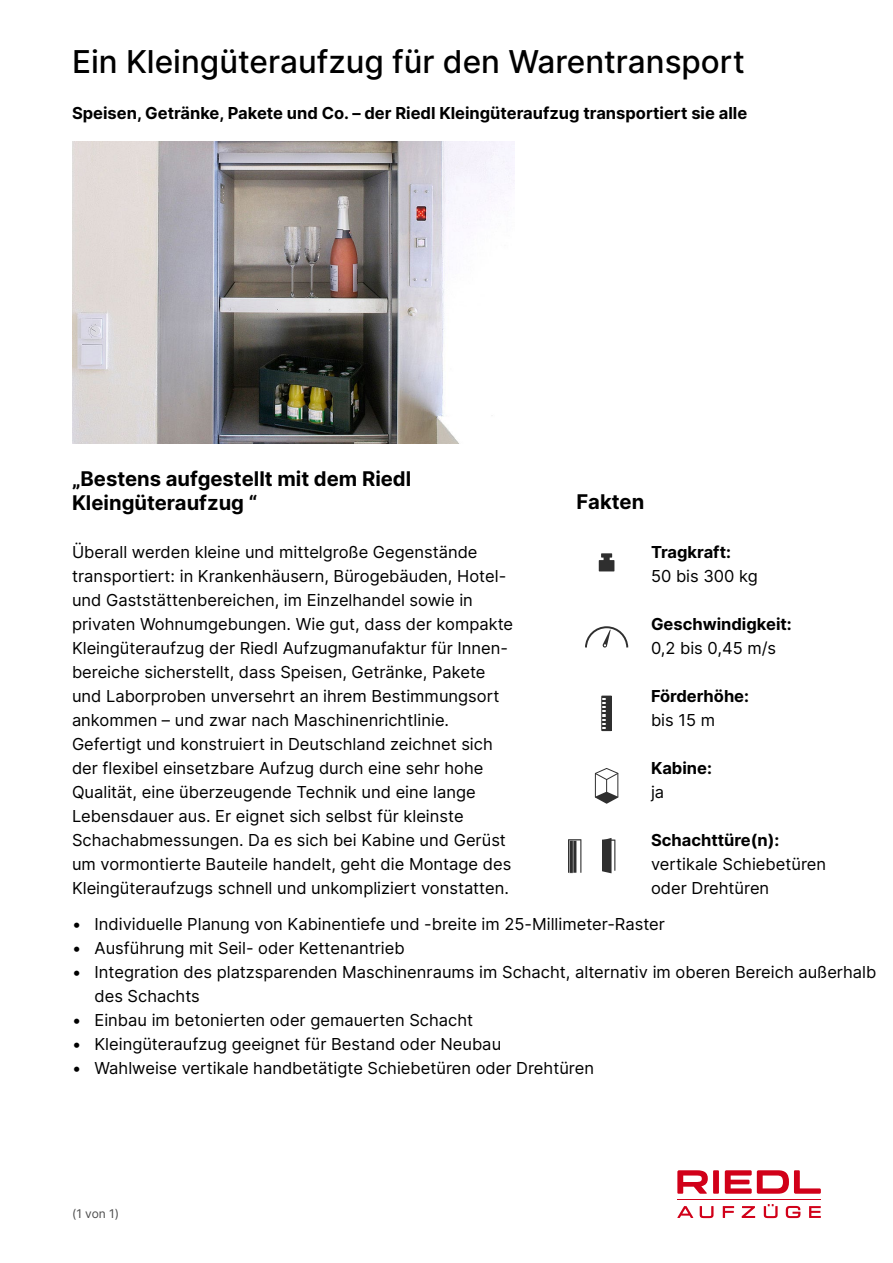
<style>
.page{position:relative;width:893px;height:1263px;background:#fff}
.page>*{position:absolute;margin:0;border:0;box-sizing:border-box;transform-origin:0 0}
.t1{font:500 31.5px "Inter";color:#000}
.t2{font:700 20.25px/24.3px "Inter";color:#000}
.t3{font:16.5px/24px "Inter";color:#000}
.t4{font:700 16.5px "Inter";color:#000}
.t5{font:12px "Inter";color:#4d4d4d}
</style>
<div class="page">
<img style="left:72px;top:141px;width:442px;height:303px">
<svg style="left:599px;top:553px;width:15px;height:18px"></svg>
<svg style="left:585px;top:626px;width:44px;height:22px"></svg>
<svg style="left:601px;top:695px;width:11px;height:36px"></svg>
<div style="left:606px;top:696px;width:5px;height:34px;background:#2f2f2f"></div>
<svg style="left:594px;top:768px;width:25px;height:36px"></svg>
<svg style="left:568px;top:839px;width:13px;height:34px"></svg>
<svg style="left:602px;top:838px;width:13px;height:35px"></svg>
<div style="left:713px;top:1170px;width:6px;height:24px;background:#d10019"></div>
<svg style="left:677px;top:1170px;width:31px;height:24px"></svg>
<svg style="left:725px;top:1170px;width:96px;height:24px"></svg>
<svg style="left:677px;top:1206px;width:16px;height:12px"></svg>
<svg style="left:700px;top:1206px;width:13px;height:12px"></svg>
<svg style="left:723px;top:1206px;width:11px;height:12px"></svg>
<svg style="left:742px;top:1206px;width:13px;height:12px"></svg>
<svg style="left:764px;top:1204px;width:14px;height:14px"></svg>
<svg style="left:786px;top:1206px;width:14px;height:12px"></svg>
<svg style="left:809px;top:1206px;width:12px;height:12px"></svg>
<hr style="left:677px;top:1199px;width:144px;height:1px;background:#d10019">
<h1 class="t1" style="left:72px;top:38px;width:674px">Ein Kleingüteraufzug für den Warentransport</h1>
<p class="t4" style="left:72px;top:100px;width:677px">Speisen, Getränke, Pakete und Co. – der Riedl Kleingüteraufzug transportiert sie alle</p>
<p class="t2" style="left:72px;top:466px;width:341px">„Bestens aufgestellt mit dem Riedl<br>Kleingüteraufzug “</p>
<p class="t2" style="left:577px;top:489px;width:69px">Fakten</p>
<p class="t3" style="left:72px;top:540px;width:443px">Überall werden kleine und mittelgroße Gegenstände transportiert: in Krankenhäusern, Bürogebäuden, Hotel&shy;und Gaststättenbereichen, im Einzelhandel sowie in privaten Wohnumgebungen. Wie gut, dass der kompakte Kleingüteraufzug der Riedl Aufzugmanufaktur für Innen&shy;bereiche sicherstellt, dass Speisen, Getränke, Pakete und Laborproben unversehrt an ihrem Bestimmungsort ankommen – und zwar nach Maschinenrichtlinie.<br>Gefertigt und konstruiert in Deutschland zeichnet sich der flexibel einsetzbare Aufzug durch eine sehr hohe Qualität, eine überzeugende Technik und eine lange Lebensdauer aus. Er eignet sich selbst für kleinste Schachabmessungen. Da es sich bei Kabine und Gerüst um vormontierte Bauteile handelt, geht die Montage des Kleingüteraufzugs schnell und unkompliziert vonstatten.</p>
<p class="t3" style="left:72px;top:912px;width:595px">• Individuelle Planung von Kabinentiefe und -breite im 25-Millimeter-Raster</p>
<p class="t3" style="left:72px;top:936px;width:334px">• Ausführung mit Seil- oder Kettenantrieb</p>
<p class="t3" style="left:95px;top:960px;width:783px;text-indent:-23px">• Integration des platzsparenden Maschinenraums im Schacht, alternativ im oberen Bereich außerhalb des Schachts</p>
<p class="t3" style="left:72px;top:1008px;width:403px">• Einbau im betonierten oder gemauerten Schacht</p>
<p class="t3" style="left:72px;top:1032px;width:431px">• Kleingüteraufzug geeignet für Bestand oder Neubau</p>
<p class="t3" style="left:72px;top:1056px;width:524px">• Wahlweise vertikale handbetätigte Schiebetüren oder Drehtüren</p>
<p class="t4" style="left:651px;top:540px;width:81px">Tragkraft:</p>
<p class="t3" style="left:651px;top:564px;width:108px">50 bis 300 kg</p>
<p class="t4" style="left:651px;top:612px;width:142px">Geschwindigkeit:</p>
<p class="t3" style="left:651px;top:636px;width:127px">0,2 bis 0,45 m/s</p>
<p class="t4" style="left:651px;top:684px;width:100px">Förderhöhe:</p>
<p class="t3" style="left:651px;top:708px;width:66px">bis 15 m</p>
<p class="t4" style="left:651px;top:756px;width:62px">Kabine:</p>
<p class="t3" style="left:651px;top:780px;width:15px">ja</p>
<p class="t4" style="left:651px;top:828px;width:130px">Schachttüre(n):</p>
<p class="t3" style="left:651px;top:852px;width:177px">vertikale Schiebetüren oder Drehtüren</p>
<p class="t5" style="left:72px;top:1205px;width:49px">(1 von 1)</p>
</div>
